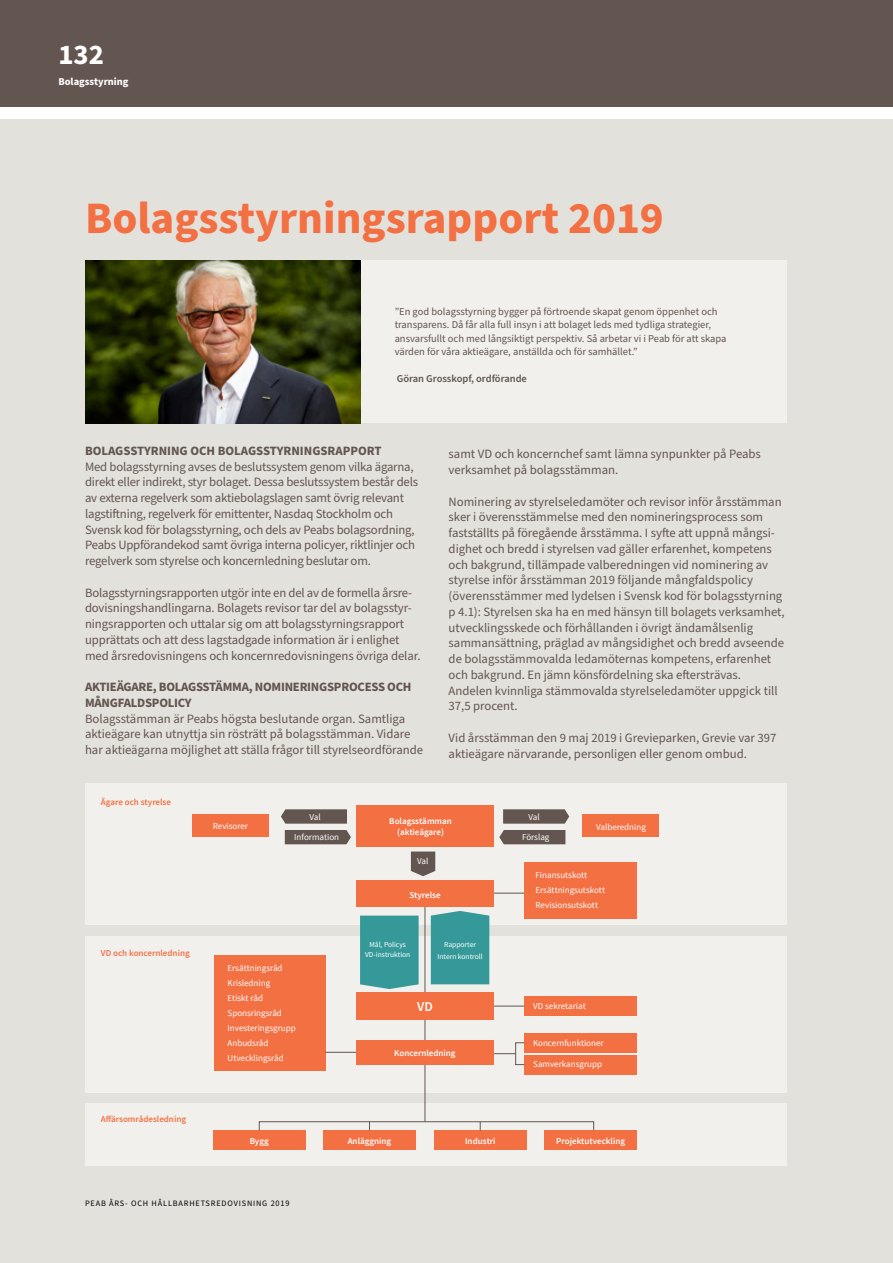
<style>
.page{position:relative;width:893px;height:1263px;background:#fff}
.page>*{position:absolute;margin:0;border:0;box-sizing:border-box;transform-origin:0 0}
.t1{font:700 45px "Source Sans Pro";color:#f37043}
.t2{font:700 28.5px "Source Sans Pro";color:#fff}
.t3{font:600 13.5px "Source Sans Pro";color:#fff}
.t4{font:12.75px/15.8px "Source Sans Pro";letter-spacing:-.005em;color:#63554f}
.t5{font:700 12.75px/15.8px "Source Sans Pro";letter-spacing:-.02em;color:#63554f}
.t6{font:700 12.75px "Source Sans Pro";color:#63554f}
.t7{font:10.5px/13.5px "Source Sans Pro";color:#63554f}
.t8{font:600 10.5px "Source Sans Pro";color:#63554f}
.t9{font:700 10.5px "Source Sans Pro";color:#fff}
.t10{font:9px/15px "Source Sans Pro";color:#fff}
.t11{font:600 9px/10.8px "Source Sans Pro";color:#fff;text-align:center}
.t12{font:600 9px "Source Sans Pro";color:#f37043}
.t13{font:8.25px "Source Sans Pro";letter-spacing:.1em;color:#000}
.t14{font:7.5px/12px "Source Sans Pro";color:#fff;text-align:center}
</style>
<div class="page">
<div style="left:0;top:119px;width:893px;height:1144px;background:#e3e1dc"></div>
<div style="left:0;top:0;width:893px;height:107px;background:#63554f"></div>
<img style="left:85px;top:260px;width:276px;height:163px">
<div style="left:361px;top:260px;width:426px;height:163px;background:#f1f0ed"></div>
<div style="left:85px;top:936px;width:702px;height:156px;background:#f1f0ed"></div>
<div style="left:85px;top:783px;width:702px;height:141px;background:#f1f0ed"></div>
<div style="left:85px;top:1103px;width:702px;height:63px;background:#f1f0ed"></div>
<div style="left:192px;top:814px;width:77px;height:23px;background:#f37043"></div>
<div style="left:356px;top:805px;width:137px;height:42px;background:#f37043"></div>
<div style="left:583px;top:814px;width:76px;height:23px;background:#f37043"></div>
<div style="left:545px;top:1130px;width:92px;height:20px;background:#f37043"></div>
<div style="left:213px;top:1130px;width:92px;height:20px;background:#f37043"></div>
<div style="left:324px;top:1130px;width:92px;height:20px;background:#f37043"></div>
<div style="left:434px;top:1130px;width:92px;height:20px;background:#f37043"></div>
<div style="left:524px;top:996px;width:113px;height:20px;background:#f37043"></div>
<div style="left:524px;top:862px;width:113px;height:56px;background:#f37043"></div>
<div style="left:214px;top:955px;width:111px;height:115px;background:#f37043"></div>
<hr style="left:325px;top:1052px;width:53px;height:1px;background:#63554f">
<hr style="left:471px;top:893px;width:53px;height:1px;background:#63554f">
<hr style="left:471px;top:1006px;width:53px;height:1px;background:#63554f">
<hr style="left:425px;top:1064px;width:1px;height:58px;background:#63554f">
<svg style="left:425px;top:1020px;width:1px;height:20px"></svg>
<hr style="left:425px;top:903px;width:1px;height:93px;background:#63554f">
<div style="left:259px;top:1121px;width:335px;height:10px;border:1px solid #63554f"></div>
<hr style="left:471px;top:1053px;width:45px;height:1px;background:#63554f">
<div style="left:524px;top:1033px;width:113px;height:19px;background:#f37043"></div>
<div style="left:524px;top:1055px;width:113px;height:19px;background:#f37043"></div>
<div style="left:515px;top:1042px;width:10px;height:23px;border:1px solid #63554f"></div>
<div style="left:431px;top:911px;width:58px;height:73px;background:#369999"></div>
<svg style="left:281px;top:809px;width:66px;height:15px"></svg>
<svg style="left:285px;top:830px;width:66px;height:14px"></svg>
<svg style="left:411px;top:851px;width:24px;height:25px"></svg>
<svg style="left:503px;top:809px;width:66px;height:15px"></svg>
<svg style="left:499px;top:830px;width:66px;height:14px"></svg>
<div style="left:356px;top:880px;width:137px;height:27px;background:#f37043"></div>
<div style="left:356px;top:992px;width:137px;height:28px;background:#f37043"></div>
<svg style="left:360px;top:915px;width:59px;height:74px;background:#3e9c9c"></svg>
<div style="left:356px;top:1040px;width:137px;height:24px;background:#f37043"></div>
<h2 class="t2" style="left:58px;top:35px;width:47px">132</h2>
<p class="t9" style="left:58px;top:74px;width:72px">Bolagsstyrning</p>
<h1 class="t1" style="left:85px;top:188px;width:580px">Bolagsstyrningsrapport 2019</h1>
<p class="t7" style="left:395px;top:305px;width:333px">”En god bolagsstyrning bygger på förtroende skapat genom öppenhet och transparens. Då får alla full insyn i att bolaget leds med tydliga strategier, ansvarsfullt och med långsiktigt perspektiv. Så arbetar vi i Peab för att skapa värden för våra aktieägare, anställda och för samhället.”</p>
<p class="t8" style="left:397px;top:372px;width:132px">Göran Grosskopf, ordförande</p>
<p class="t6" style="left:85px;top:442px;width:298px">BOLAGSSTYRNING OCH BOLAGSSTYRNINGSRAPPORT</p>
<p class="t4" style="left:85px;top:459px;width:335px">Med bolagsstyrning avses de beslutssystem genom vilka ägarna, direkt eller indirekt, styr bolaget. Dessa beslutssystem består dels av externa regelverk som aktiebolagslagen samt övrig relevant lagstiftning, regelverk för emittenter, Nasdaq Stockholm och Svensk kod för bolagsstyrning, och dels av Peabs bolagsordning, Peabs Uppförandekod samt övriga interna policyer, riktlinjer och regelverk som styrelse och koncernledning beslutar om.</p>
<p class="t4" style="left:85px;top:585px;width:337px">Bolagsstyrningsrapporten utgör inte en del av de formella årsre&shy;dovisningshandlingarna. Bolagets revisor tar del av bolagsstyr&shy;ningsrapporten och uttalar sig om att bolagsstyrningsrapport upprättats och att dess lagstadgade information är i enlighet med årsredovisningens och koncernredovisningens övriga delar.</p>
<p class="t5" style="left:85px;top:679px;width:328px">AKTIEÄGARE, BOLAGSSTÄMMA, NOMINERINGSPROCESS OCH<br>MÅNGFALDSPOLICY</p>
<p class="t4" style="left:85px;top:711px;width:340px">Bolagsstämman är Peabs högsta beslutande organ. Samtliga aktieägare kan utnyttja sin rösträtt på bolagsstämman. Vidare har aktieägarna möjlighet att ställa frågor till styrelseordförande</p>
<p class="t12" style="left:101px;top:796px;width:72px">Ägare och styrelse</p>
<p class="t4" style="left:449px;top:447px;width:314px">samt VD och koncernchef samt lämna synpunkter på Peabs verksamhet på bolagsstämman.</p>
<p class="t4" style="left:449px;top:494px;width:338px">Nominering av styrelseledamöter och revisor inför årsstämman sker i överensstämmelse med den nomineringsprocess som fastställts på föregående årsstämma. I syfte att uppnå mångsi&shy;dighet och bredd i styrelsen vad gäller erfarenhet, kompetens och bakgrund, tillämpade valberedningen vid nominering av styrelse inför årsstämman 2019 följande mångfaldspolicy (överensstämmer med lydelsen i Svensk kod för bolagsstyrning p 4.1): Styrelsen ska ha en med hänsyn till bolagets verksamhet, utvecklingsskede och förhållanden i övrigt ändamålsenlig sammansättning, präglad av mångsidighet och bredd avseende de bolagsstämmovalda ledamöternas kompetens, erfarenhet och bakgrund. En jämn könsfördelning ska eftersträvas.<br>Andelen kvinnliga stämmovalda styrelseledamöter uppgick till 37,5 procent.</p>
<p class="t4" style="left:449px;top:730px;width:329px">Vid årsstämman den 9 maj 2019 i Grevieparken, Grevie var 397 aktieägare närvarande, personligen eller genom ombud.</p>
<p class="t10" style="left:528px;top:810px;width:13px">Val</p>
<p class="t10" style="left:309px;top:810px;width:13px">Val</p>
<p class="t11" style="left:389px;top:816px;width:64px">Bolagsstämman (aktieägare)</p>
<p class="t10" style="left:213px;top:818px;width:37px">Revisorer</p>
<p class="t10" style="left:596px;top:819px;width:51px">Valberedning</p>
<p class="t10" style="left:294px;top:829px;width:46px">Information</p>
<p class="t10" style="left:522px;top:829px;width:29px">Förslag</p>
<p class="t12" style="left:101px;top:947px;width:90px">VD och koncernledning</p>
<p class="t12" style="left:101px;top:1113px;width:87px">Affärsområdesledning</p>
<p class="t10" style="left:228px;top:961px;width:70px">Ersättningsråd<br>Krisledning<br>Etiskt råd<br>Sponsringsråd<br>Investeringsgrupp<br>Anbudsråd<br>Utvecklingsråd</p>
<p class="t10" style="left:417px;top:853px;width:13px">Val</p>
<p class="t11" style="left:409px;top:889px;width:33px">Styrelse</p>
<p class="t14" style="left:365px;top:939px;width:47px;line-height:10.5px">Mål, Policys<br>VD-instruktion</p>
<p class="t14" style="left:437px;top:938px;width:47px">Rapporter<br>Intern kontroll</p>
<p class="t3" style="left:417px;top:997px;width:17px">VD</p>
<p class="t11" style="left:394px;top:1048px;width:63px">Koncernledning</p>
<p class="t10" style="left:535px;top:867px;width:71px">Finansutskott<br>Ersättningsutskott<br>Revisionsutskott</p>
<p class="t10" style="left:533px;top:998px;width:54px">VD sekretariat</p>
<p class="t10" style="left:533px;top:1036px;width:72px">Koncernfunktioner</p>
<p class="t10" style="left:533px;top:1057px;width:70px">Samverkansgrupp</p>
<p class="t11" style="left:250px;top:1136px;width:21px">Bygg</p>
<p class="t11" style="left:348px;top:1136px;width:45px">Anläggning</p>
<p class="t11" style="left:465px;top:1136px;width:32px">Industri</p>
<p class="t11" style="left:556px;top:1136px;width:70px">Projektutveckling</p>
<p class="t13" style="left:85px;top:1198px;width:206px">PEAB ÅRS- OCH HÅLLBARHETSREDOVISNING 2019</p>
</div>
